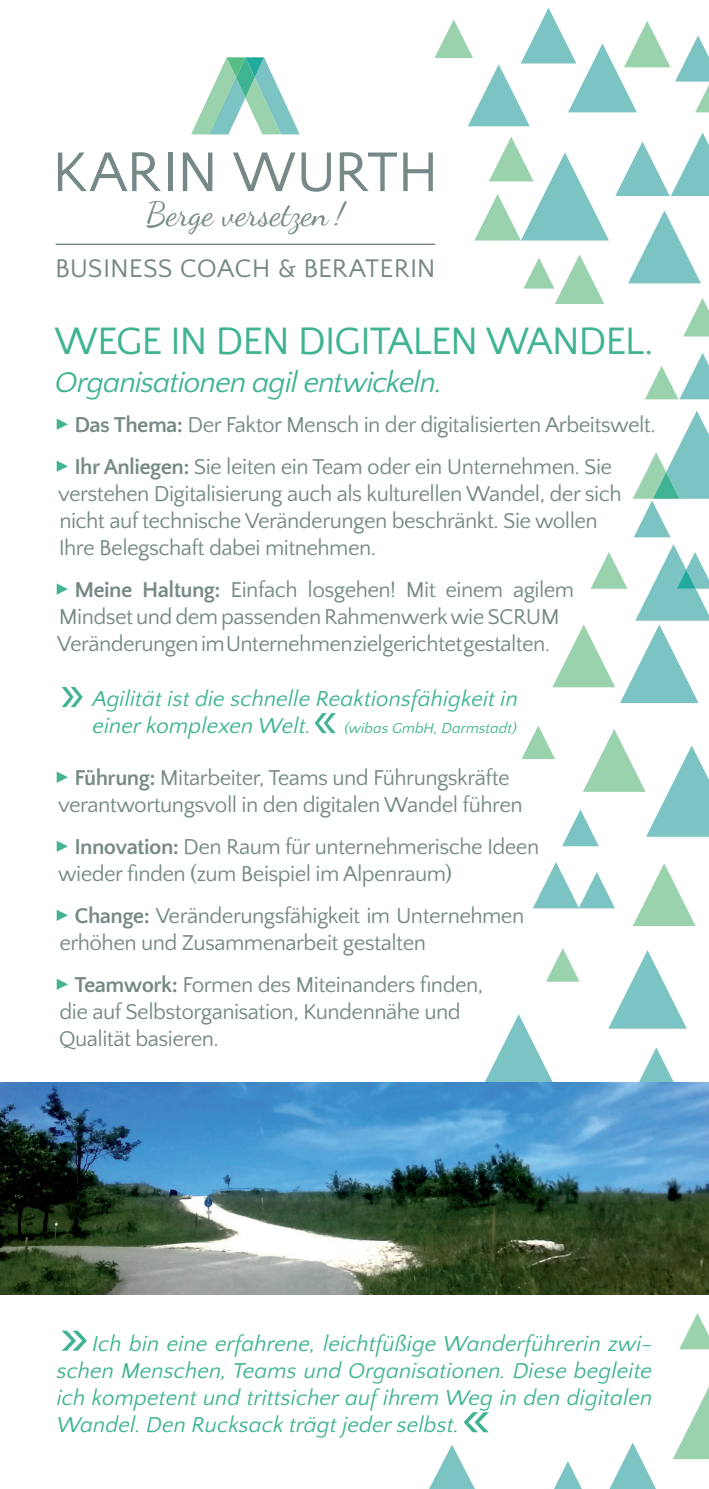
<style>
.page{position:relative;width:709px;height:1489px;background:#fff}
.page>*{position:absolute;margin:0;border:0;box-sizing:border-box;transform-origin:0 0}
.t1{font:58.5px "Quattrocento Sans";letter-spacing:-.01em;color:#768988}
.t2{font:40px "Quattrocento Sans";letter-spacing:-.03em;color:#40b492}
.t3{font:33.25px "Dancing Script OT";color:#768988}
.t4{font:italic 30px "Quattrocento Sans";letter-spacing:-.03em;color:#40b492}
.t5{font:26.75px "Quattrocento Sans";letter-spacing:.005em;color:#768988}
.t6{font:22.5px/27px "Quattrocento Sans";letter-spacing:-.025em;color:#768988}
.t7{font:italic 22.5px/27px "Quattrocento Sans";color:#40b492}
.t8{font:italic 15px "Quattrocento Sans";color:#40b492}
.s1{font-weight:700}
</style>
<div class="page">
<svg style="left:645px;top:353px;width:64px;height:46px"></svg>
<hr style="left:56px;top:243px;width:379px;height:2px;background:#768988">
<svg style="left:191px;top:57px;width:109px;height:77px"></svg>
<svg style="left:474px;top:137px;width:135px;height:103px"></svg>
<svg style="left:521px;top:725px;width:34px;height:34px"></svg>
<svg style="left:546px;top:948px;width:33px;height:33px"></svg>
<svg style="left:683px;top:298px;width:26px;height:38px"></svg>
<svg style="left:628px;top:210px;width:73px;height:73px"></svg>
<svg style="left:533px;top:862px;width:82px;height:46px"></svg>
<svg style="left:679px;top:1313px;width:30px;height:36px"></svg>
<svg style="left:523px;top:254px;width:81px;height:50px"></svg>
<svg style="left:633px;top:411px;width:76px;height:126px"></svg>
<svg style="left:615px;top:132px;width:94px;height:64px"></svg>
<svg style="left:633px;top:863px;width:62px;height:63px"></svg>
<svg style="left:552px;top:544px;width:157px;height:159px"></svg>
<svg style="left:62px;top:687px;width:21px;height:20px"></svg>
<svg style="left:315px;top:713px;width:21px;height:20px"></svg>
<svg style="left:434px;top:8px;width:275px;height:118px"></svg>
<svg style="left:639px;top:1047px;width:35px;height:35px"></svg>
<svg style="left:62px;top:1330px;width:25px;height:20px"></svg>
<svg style="left:464px;top:1412px;width:25px;height:19px"></svg>
<svg style="left:57px;top:418px;width:11px;height:12px"></svg>
<svg style="left:57px;top:460px;width:11px;height:12px"></svg>
<svg style="left:57px;top:583px;width:11px;height:11px"></svg>
<svg style="left:57px;top:771px;width:11px;height:11px"></svg>
<svg style="left:57px;top:841px;width:11px;height:10px"></svg>
<svg style="left:57px;top:910px;width:11px;height:10px"></svg>
<svg style="left:57px;top:979px;width:11px;height:10px"></svg>
<svg style="left:485px;top:1014px;width:68px;height:68px"></svg>
<svg style="left:608px;top:950px;width:79px;height:78px"></svg>
<svg style="left:554px;top:1461px;width:28px;height:27px"></svg>
<svg style="left:562px;top:729px;width:147px;height:117px"></svg>
<svg style="left:610px;top:1442px;width:46px;height:46px"></svg>
<svg style="left:673px;top:1387px;width:36px;height:71px"></svg>
<svg style="left:429px;top:1445px;width:46px;height:43px"></svg>
<img style="left:0;top:1082px;width:709px;height:212px">
<h1 class="t1" style="left:52px;top:141px;width:388px">KARIN WURTH</h1>
<h3 class="t3" style="left:146px;top:194px;width:200px">Berge versetzen !</h3>
<p class="t5" style="left:55px;top:254px;width:382px">BUSINESS COACH &amp; BERATERIN</p>
<h2 class="t2" style="left:55px;top:320px;width:600px">WEGE IN DEN DIGITALEN WANDEL.</h2>
<h3 class="t4" style="left:55px;top:366px;width:388px">Organisationen agil entwickeln.</h3>
<p class="t6" style="left:74px;top:404px;width:582px;line-height:42px"><span class="s1">Das Thema:</span> Der Faktor Mensch in der digitalisierten Arbeitswelt.<br><span class="s1">Ihr Anliegen:</span> Sie leiten ein Team oder ein Unternehmen. Sie</p>
<p class="t6" style="left:58px;top:480px;width:565px">verstehen Digitalisierung auch als kulturellen Wandel, der sich nicht auf technische Veränderungen beschränkt. Sie wollen<br>Ihre Belegschaft dabei mitnehmen.</p>
<p class="t6" style="left:57px;top:576px;width:518px;text-indent:17px"><span class="s1">Meine Haltung:</span> Einfach losgehen! Mit einem agilem<br>Mindset und dem passenden Rahmenwerk wie SCRUM<br>Veränderungen im Unternehmen zielgerichtet gestalten.</p>
<p class="t7" style="left:92px;top:686px;width:427px">Agilität ist die schnelle Reaktionsfähigkeit in einer komplexen Welt.</p>
<p class="t8" style="left:344px;top:720px;width:175px">(wibas GmbH, Darmstadt)</p>
<p class="t6" style="left:58px;top:764px;width:466px;text-align:center"><span class="s1">Führung:</span> Mitarbeiter, Teams und Führungskräfte verantwortungsvoll in den digitalen Wandel führen</p>
<p class="t6" style="left:58px;top:833px;width:482px;text-indent:16px"><span class="s1">Innovation:</span> Den Raum für unternehmerische Ideen wieder finden (zum Beispiel im Alpenraum)</p>
<p class="t6" style="left:59px;top:902px;width:466px;text-indent:15px"><span class="s1">Change:</span> Veränderungsfähigkeit im Unternehmen erhöhen und Zusammenarbeit gestalten</p>
<p class="t6" style="left:59px;top:971px;width:426px;text-indent:16px"><span class="s1">Teamwork:</span> Formen des Miteinanders finden, die auf Selbstorganisation, Kundennähe und<br>Qualität basieren.</p>
<p class="t7" style="left:57px;top:1330px;width:597px;text-align:justify;text-indent:35px">Ich bin eine erfahrene, leichtfüßige Wanderführerin zwi&shy;schen Menschen, Teams und Organisationen. Diese begleite ich kompetent und trittsicher auf ihrem Weg in den digitalen Wandel. Den Rucksack trägt jeder selbst.</p>
</div>
